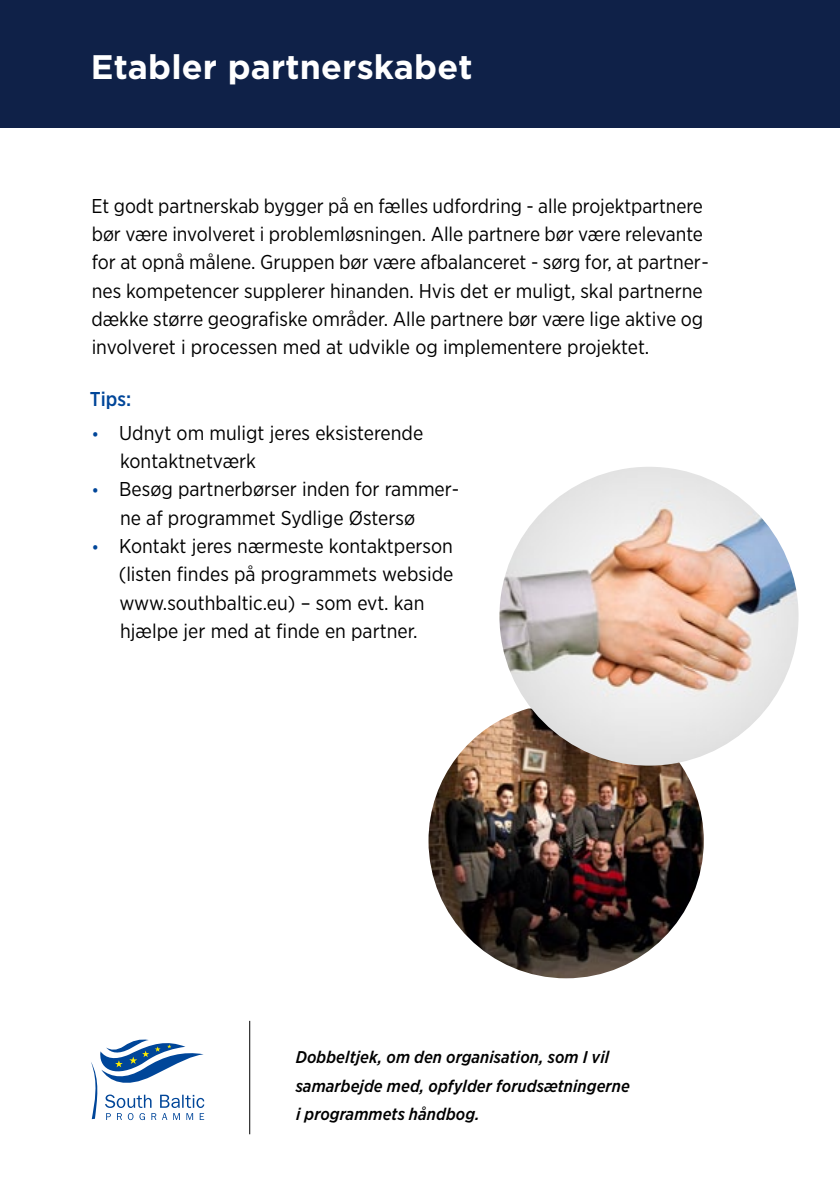
<style>
.page{position:relative;width:840px;height:1191px;background:#fff}
.page>*{position:absolute;margin:0;border:0;box-sizing:border-box;transform-origin:0 0}
.t1{font:700 34px "Gotham";letter-spacing:.005em;color:#fff}
.t2{font:20px/28.4px "Gotham Narrow";color:#000}
.t3{font:500 20px "Gotham Narrow";color:#004699}
.t4{font:italic 500 17px/28.4px "Gotham Narrow";letter-spacing:.005em;color:#000}
.s1{font-weight:500;font-size:16px;color:#004699}
</style>
<div class="page">
<div style="left:0;top:0;width:839px;height:128px;background:#0f2148"></div>
<svg style="left:91px;top:1039px;width:113px;height:81px"></svg>
<hr style="left:249px;top:1020px;width:1px;height:114px;background:#000">
<img style="left:428px;top:708px;width:275px;height:270px">
<img style="left:499px;top:467px;width:299px;height:298px;border-radius:149px">
<h1 class="t1" style="left:91px;top:44px;width:383px">Etabler partnerskabet</h1>
<p class="t2" style="left:91px;top:191px;width:618px">Et godt partnerskab bygger på en fælles udfordring - alle projektpartnere bør være involveret i problemløsningen. Alle partnere bør være relevante for at opnå målene. Gruppen bør være afbalanceret - sørg for, at partner&shy;nes kompetencer supplerer hinanden. Hvis det er muligt, skal partnerne dække større geografiske områder. Alle partnere bør være lige aktive og involveret i processen med at udvikle og implementere projektet.</p>
<p class="t3" style="left:90px;top:386px;width:43px">Tips:</p>
<p class="t2" style="left:120px;top:418px;width:304px;text-indent:-28px"><span class="s1">•</span> Udnyt om muligt jeres eksisterende kontaktnetværk</p>
<p class="t2" style="left:120px;top:474px;width:340px;text-indent:-28px"><span class="s1">•</span> Besøg partnerbørser inden for rammer&shy;ne af programmet Sydlige Østersø</p>
<p class="t2" style="left:119px;top:531px;width:336px;text-indent:-27px"><span class="s1">•</span> Kontakt jeres nærmeste kontaktperson (listen findes på programmets webside www.southbaltic.eu) – som evt. kan hjælpe jer med at finde en partner.</p>
<p class="t4" style="left:295px;top:1043px;width:335px">Dobbeltjek, om den organisation, som I vil samarbejde med, opfylder forudsætningerne i programmets håndbog.</p>
</div>
